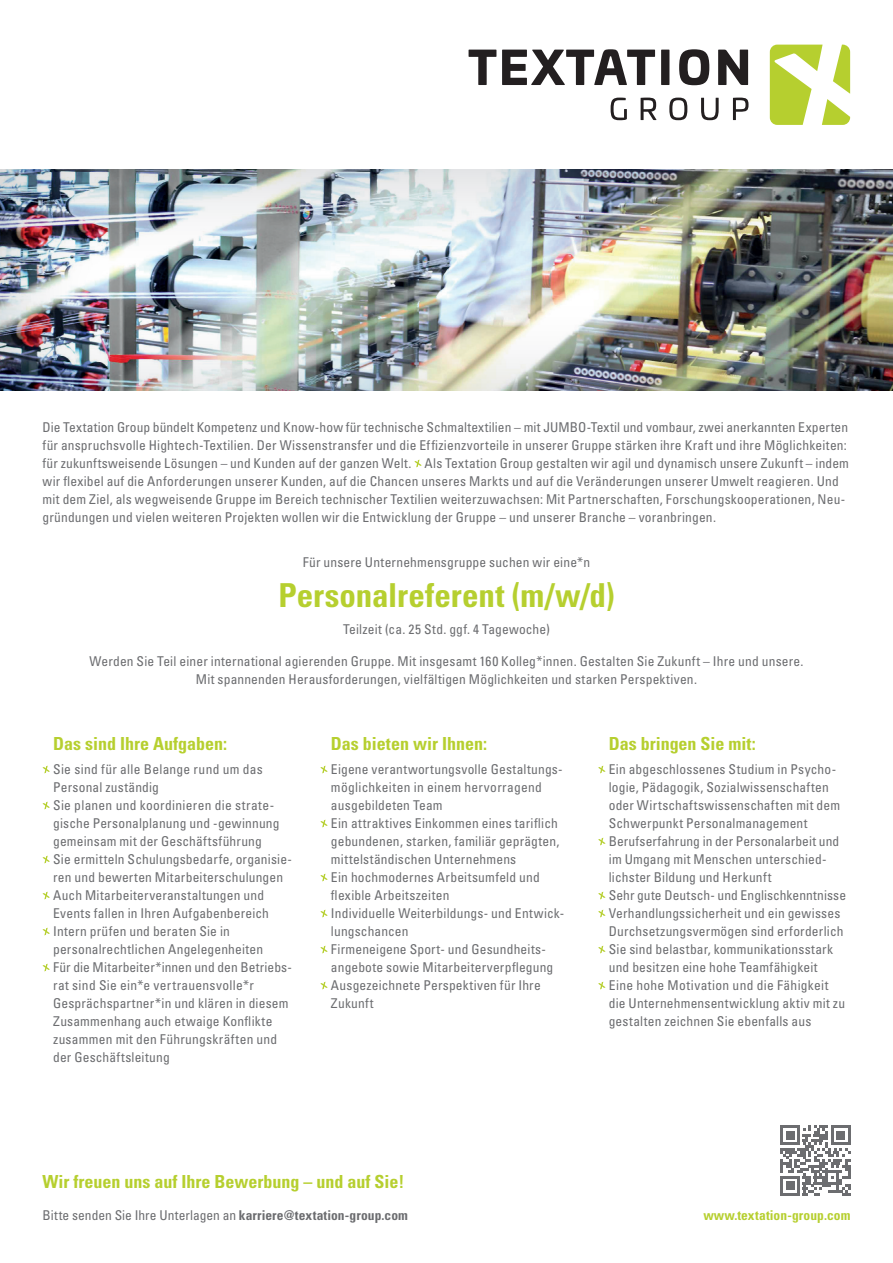
<style>
.page{position:relative;width:893px;height:1263px;background:#fff}
.page>*{position:absolute;margin:0;border:0;box-sizing:border-box;transform-origin:0 0}
.t1{font:700 condensed 33px "Univers LT";letter-spacing:-.005em;color:#b6cf2f}
.t2{font:700 condensed 18px "Univers LT";color:#b6cf2f}
.t3{font:condensed 13.5px/18px "Univers LT";letter-spacing:.01em;color:#6c6d70}
.t4{font:700 condensed 13.5px "Univers LT";letter-spacing:.005em;color:#b6cf2f}
.s1{font-weight:700}
</style>
<div class="page">
<img style="left:0;top:170px;width:893px;height:220px">
<svg style="left:770px;top:45px;width:80px;height:80px"></svg>
<svg style="left:469px;top:49px;width:279px;height:36px"></svg>
<svg style="left:611px;top:98px;width:137px;height:22px"></svg>
<svg style="left:43px;top:766px;width:7px;height:7px"></svg>
<svg style="left:43px;top:802px;width:7px;height:7px"></svg>
<svg style="left:43px;top:856px;width:7px;height:7px"></svg>
<svg style="left:43px;top:892px;width:7px;height:7px"></svg>
<svg style="left:43px;top:928px;width:7px;height:7px"></svg>
<svg style="left:43px;top:964px;width:7px;height:7px"></svg>
<svg style="left:320px;top:766px;width:8px;height:7px"></svg>
<svg style="left:320px;top:820px;width:8px;height:7px"></svg>
<svg style="left:320px;top:874px;width:8px;height:7px"></svg>
<svg style="left:320px;top:910px;width:8px;height:7px"></svg>
<svg style="left:320px;top:946px;width:8px;height:7px"></svg>
<svg style="left:320px;top:982px;width:8px;height:7px"></svg>
<svg style="left:598px;top:766px;width:7px;height:7px"></svg>
<svg style="left:598px;top:838px;width:7px;height:7px"></svg>
<svg style="left:598px;top:892px;width:7px;height:7px"></svg>
<svg style="left:598px;top:910px;width:7px;height:7px"></svg>
<svg style="left:598px;top:946px;width:7px;height:7px"></svg>
<svg style="left:598px;top:982px;width:7px;height:7px"></svg>
<svg style="left:780px;top:1125px;width:70px;height:71px"></svg>
<hr style="left:780px;top:1193px;width:20px;height:3px;background:#6c6d70">
<div style="left:786px;top:1182px;width:8px;height:8px;background:#6c6d70"></div>
<svg style="left:414px;top:460px;width:8px;height:7px"></svg>
<p class="t3" style="left:43px;top:418px;width:808px">Die Textation Group bündelt Kompetenz und Know-how für tech nische Schmaltextilien – mit JUMBO-Textil und vombaur, zwei anerkannten Experten für anspruchsvolle Hightech-Textilien. Der Wissenstransfer und die Effizienzvorteile in unserer Gruppe stärken ihre Kraft und ihre Möglichkeiten: für zukunftsweisende Lösungen – und Kunden auf der ganzen Welt. Als Textation Group gestalten wir agil und dynamisch unsere Zukunft – indem wir flexibel auf die Anforderungen unserer Kunden, auf die Chancen unseres Markts und auf die Veränderungen unserer Umwelt reagieren. Und mit dem Ziel, als wegweisende Gruppe im Bereich technischer Textilien weiterzuwachsen: Mit Partner schaften, Forschungskooperationen, Neu&shy;gründungen und vielen weiteren Projekten wollen wir die Entwicklung der Gruppe – und unserer Branche – voranbringen.</p>
<p class="t3" style="left:303px;top:553px;width:289px">Für unsere Unternehmensgruppe suchen wir eine*n</p>
<h1 class="t1" style="left:278px;top:575px;width:337px">Personalreferent (m/w/d)</h1>
<p class="t3" style="left:343px;top:620px;width:208px">Teilzeit (ca. 25 Std. ggf. 4 Tagewoche)</p>
<p class="t3" style="left:89px;top:652px;width:716px;text-align:center">Werden Sie Teil einer international agierenden Gruppe. Mit insgesamt 160 Kolleg*innen. Gestalten Sie Zukunft – Ihre und unsere.<br>Mit spannenden Herausforderungen, vielfältigen Möglichkeiten und starken Perspektiven.</p>
<h2 class="t2" style="left:53px;top:733px;width:175px">Das sind Ihre Aufgaben:</h2>
<p class="t3" style="left:53px;top:760px;width:240px">Sie sind für alle Belange rund um das Personal zuständig<br>Sie planen und koordinieren die strate&shy;gische Personalplanung und -gewinnung gemeinsam mit der Geschäftsführung<br>Sie ermitteln Schulungsbedarfe, organisie&shy;ren und bewerten Mitarbeiterschulungen Auch Mitarbeiterveranstaltungen und Events fallen in Ihren Aufgabenbereich Intern prüfen und beraten Sie in personalrechtlichen Angelegenheiten<br>Für die Mitarbeiter*innen und den Betriebs&shy;rat sind Sie ein*e vertrauensvolle*r Gesprächs partner*in und klären in diesem Zusammenhang auch etwaige Konflikte zusammen mit den Führungskräften und der Geschäftsleitung</p>
<h2 class="t2" style="left:331px;top:733px;width:158px">Das bieten wir Ihnen:</h2>
<p class="t3" style="left:331px;top:760px;width:235px">Eigene verantwortungsvolle Gestaltungs&shy;möglichkeiten in einem hervorragend ausgebildeten Team<br>Ein attraktives Einkommen eines tariflich gebundenen, starken, familiär geprägten, mittelständischen Unternehmens<br>Ein hochmodernes Arbeitsumfeld und flexible Arbeitszeiten<br>Individuelle Weiterbildungs- und Entwick&shy;lungschancen<br>Firmeneigene Sport- und Gesundheits&shy;angebote sowie Mitarbeiterverpflegung Ausgezeichnete Perspektiven für Ihre Zukunft</p>
<h2 class="t2" style="left:43px;top:1171px;width:363px">Wir freuen uns auf Ihre Bewerbung – und auf Sie!</h2>
<h2 class="t2" style="left:609px;top:733px;width:149px">Das bringen Sie mit:</h2>
<p class="t3" style="left:609px;top:760px;width:239px">Ein abgeschlossenes Studium in Psycho&shy;logie, Pädagogik, Sozialwissenschaften oder Wirtschaftswissenschaften mit dem Schwerpunkt Personalmanagement Berufserfahrung in der Personalarbeit und im Umgang mit Menschen unterschied&shy;lichster Bildung und Herkunft<br>Sehr gute Deutsch- und Englischkenntnisse Verhandlungssicherheit und ein gewisses Durchsetzungsvermögen sind erforderlich Sie sind belastbar, kommunikationsstark und besitzen eine hohe Teamfähigkeit<br>Eine hohe Motivation und die Fähigkeit die Unternehmensentwicklung aktiv mit zu gestalten zeichnen Sie ebenfalls aus</p>
<p class="t3" style="left:43px;top:1206px;width:367px">Bitte senden Sie Ihre Unterlagen an <span class="s1">karriere@textation-group.com</span></p>
<p class="t4" style="left:703px;top:1207px;width:149px">www.textation-group.com</p>
</div>
